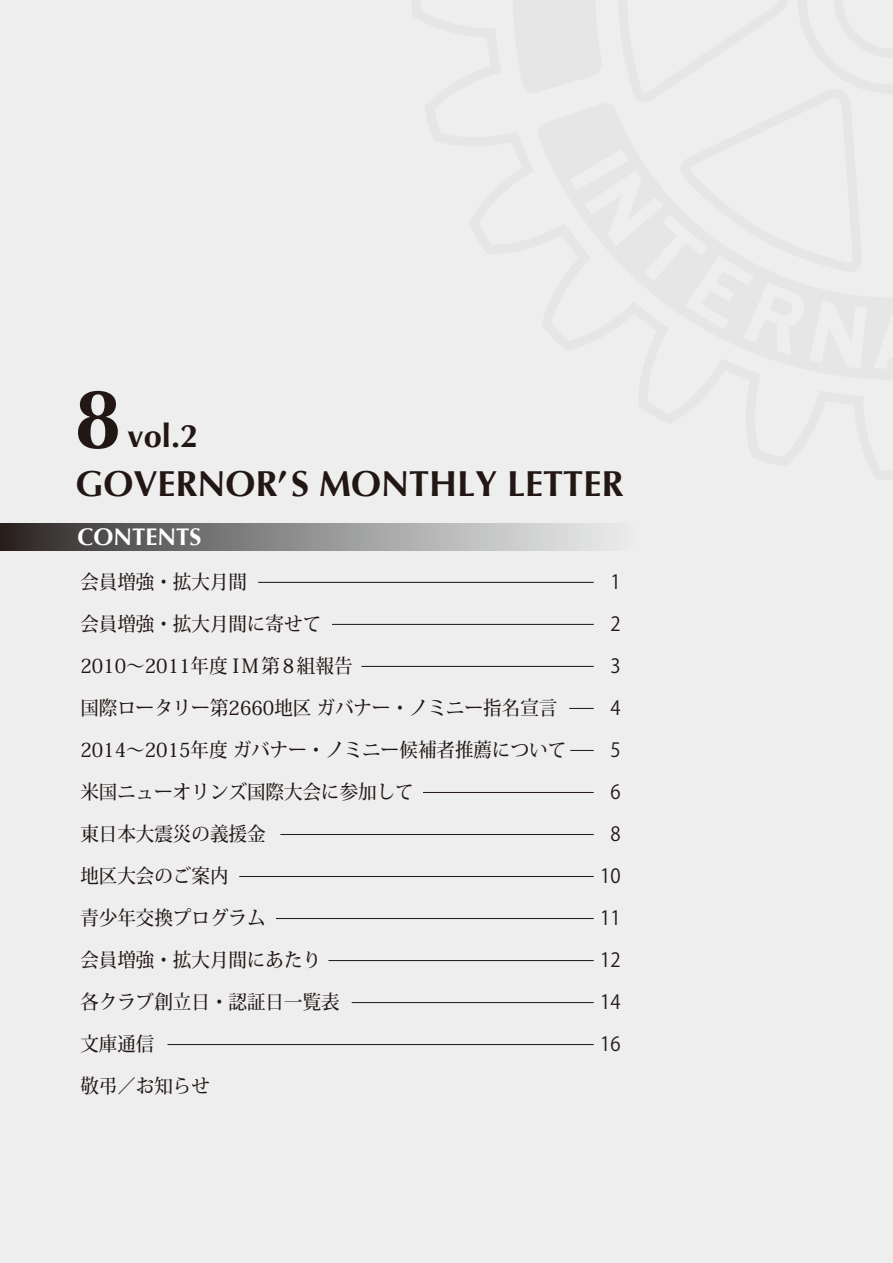
<style>
.page{position:relative;width:893px;height:1263px;background:#eeeeef}
.page>*{position:absolute;margin:0;border:0;box-sizing:border-box;transform-origin:0 0}
.t1{font:700 84.75px "Optima";color:#221714}
.t2{font:700 36px "Optima";color:#221714}
.t3{font:700 32.7px "Optima";color:#221714}
.t4{font:700 24px "Optima";color:#fff}
.t5{font:500 19.5px/42px "Koz Min Pro";color:#221714;scale:.95 1}
.t6{font:19.5px/42px "Koz Go Pro";color:#221714;text-align:center;scale:.95 1}
</style>
<div class="page">
<div style="left:0;top:523px;width:648px;height:27px;background:linear-gradient(to right,#312d2c,#f5f8f9)"></div>
<hr style="left:352px;top:1002px;width:242px;height:1px;background:#221714">
<hr style="left:328px;top:960px;width:266px;height:1px;background:#221714">
<hr style="left:276px;top:918px;width:318px;height:1px;background:#221714">
<hr style="left:239px;top:876px;width:355px;height:1px;background:#221714">
<hr style="left:168px;top:1044px;width:426px;height:1px;background:#221714">
<hr style="left:280px;top:834px;width:314px;height:1px;background:#221714">
<svg style="left:570px;top:750px;width:24px;height:1px"></svg>
<hr style="left:423px;top:792px;width:171px;height:1px;background:#221714">
<svg style="left:569px;top:708px;width:25px;height:1px"></svg>
<hr style="left:362px;top:666px;width:232px;height:1px;background:#221714">
<hr style="left:332px;top:624px;width:262px;height:1px;background:#221714">
<hr style="left:258px;top:582px;width:336px;height:1px;background:#221714">
<h1 class="t1" style="left:74px;top:370px;width:49px">8</h1>
<h3 class="t3" style="left:128px;top:417px;width:72px">vol.2</h3>
<h2 class="t2" style="left:76px;top:463px;width:549px">GOVERNOR’S MONTHLY LETTER</h2>
<p class="t4" style="left:78px;top:523px;width:126px">CONTENTS</p>
<p class="t5" style="left:80px;top:560px;width:513px">会員増強・拡大月間<br>会員増強・拡大月間に寄せて<br>2010～2011年度 I M 第 8組報告<br>国際ロータリー第2660地区 ガバナー・ノミニー指名宣言<br>2014～2015年度 ガバナー・ノミニー候補者推薦について米国ニューオリンズ国際大会に参加して<br>東日本大震災の義援金<br>地区大会のご案内<br>青少年交換プログラム<br>会員増強・拡大月間にあたり<br>各クラブ創立日・認証日一覧表<br>文庫通信<br>敬弔╱お知らせ</p>
<p class="t6" style="left:600px;top:561px;width:23px">1<br>2<br>3<br>4<br>5<br>6<br>8<br>10<br>11<br>12<br>14<br>16</p>
</div>
